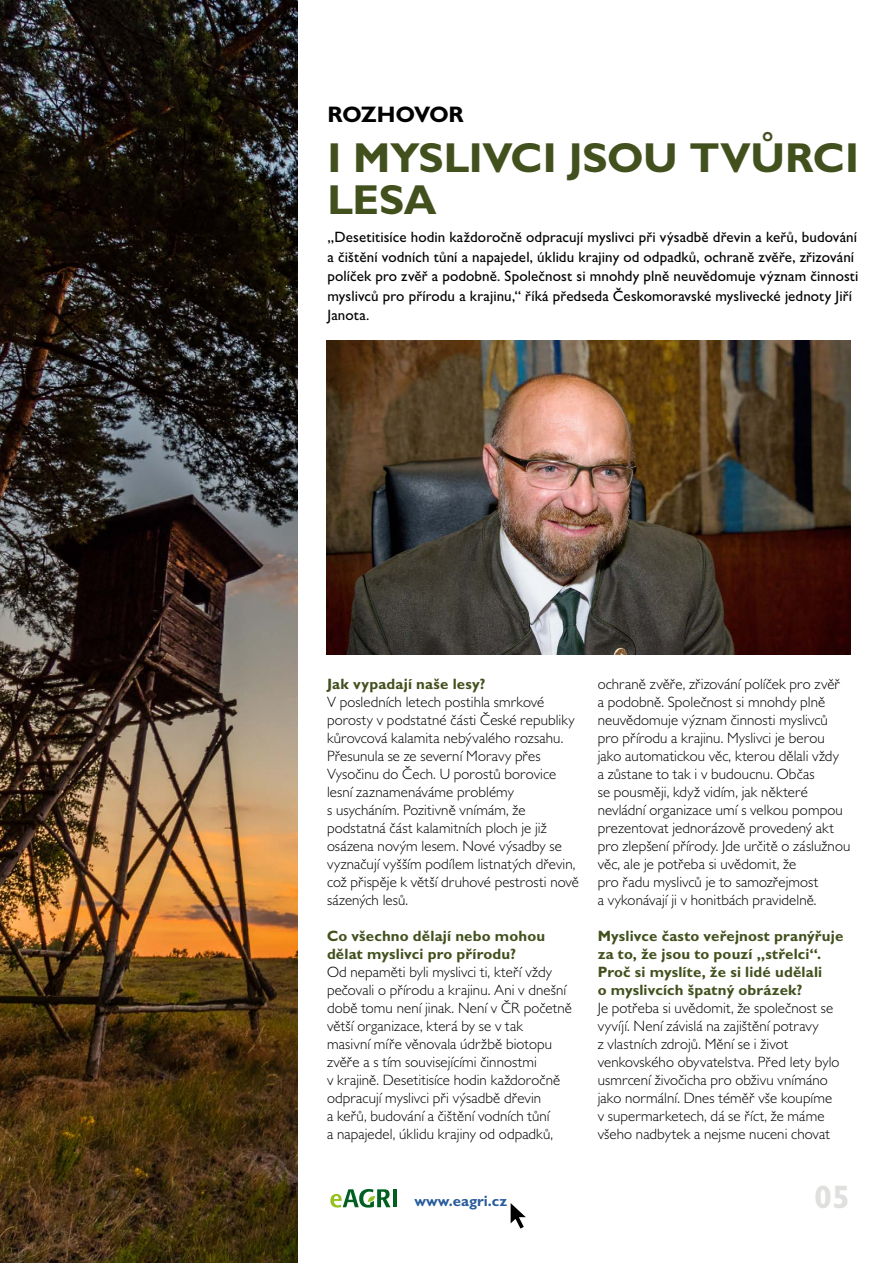
<style>
.page{position:relative;width:893px;height:1263px;background:#fff}
.page>*{position:absolute;margin:0;border:0;box-sizing:border-box;transform-origin:0 0}
.t1{font:700 42px/42px "Gill Sans MT Pro";letter-spacing:-.005em;color:#42501d}
.t2{font:700 32.55px "Gill Sans MT Pro";color:#e0e0df}
.t3{font:700 22.5px "Gill Sans MT Pro";letter-spacing:-.01em;color:#000}
.t4{font:300 15px/18px "Gill Sans MT Pro";letter-spacing:.005em;color:#000}
.t5{font:500 15px/19.5px "Gill Sans MT Pro";letter-spacing:.005em;color:#000}
.t6{font:700 15px/18px "Gill Sans MT Pro";letter-spacing:.01em;color:#42501d}
.t7{font:700 15px "Gill Sans MT Pro";color:#275b9b}
</style>
<div class="page">
<img style="left:0;top:0;width:298px;height:1263px">
<img style="left:327px;top:340px;width:523px;height:315px">
<svg style="left:510px;top:1203px;width:16px;height:26px"></svg>
<hr style="left:393px;top:1189px;width:4px;height:18px;background:#005f21">
<svg style="left:330px;top:1189px;width:60px;height:18px"></svg>
<h3 class="t3" style="left:327px;top:100px;width:138px">ROZHOVOR</h3>
<h1 class="t1" style="left:327px;top:136px;width:533px">I MYSLIVCI JSOU TVŮRCI<br>LESA</h1>
<p class="t5" style="left:327px;top:227px;width:533px">„Desetitisíce hodin každoročně odpracují myslivci při výsadbě dřevin a keřů, budování a čištění vodních tůní a napajedel, úklidu krajiny od odpadků, ochraně zvěře, zřizování políček pro zvěř a podobně. Společnost si mnohdy plně neuvědomuje význam činnosti myslivců pro přírodu a krajinu,“ říká předseda Českomoravské myslivecké jednoty Jiří Janota.</p>
<p class="t6" style="left:327px;top:675px;width:160px">Jak vypadají naše lesy?</p>
<p class="t4" style="left:327px;top:693px;width:254px">V posledních letech postihla smrkové porosty v podstatné části České republiky kůrovcová kalamita nebývalého rozsahu.<br>Přesunula se ze severní Moravy přes Vysočinu do Čech. U porostů borovice lesní zaznamenáváme problémy<br>s usycháním. Pozitivně vnímám, že podstatná část kalamitních ploch je již osázena novým lesem. Nové výsadby se vyznačují vyšším podílem listnatých dřevin, což přispěje k větší druhové pestrosti nově sázených lesů.</p>
<p class="t6" style="left:327px;top:927px;width:220px">Co všechno dělají nebo mohou dělat myslivci pro přírodu?</p>
<p class="t4" style="left:327px;top:963px;width:246px">Od nepaměti byli myslivci ti, kteří vždy pečovali o přírodu a krajinu. Ani v dnešní době tomu není jinak. Není v ČR početně větší organizace, která by se v tak<br>masivní míře věnovala údržbě biotopu zvěře a s tím souvisejícími činnostmi<br>v krajině. Desetitisíce hodin každoročně odpracují myslivci při výsadbě dřevin<br>a keřů, budování a čištění vodních tůní<br>a napajedel, úklidu krajiny od odpadků,</p>
<p class="t4" style="left:598px;top:675px;width:254px">ochraně zvěře, zřizování políček pro zvěř<br>a podobně. Společnost si mnohdy plně neuvědomuje význam činnosti myslivců pro přírodu a krajinu. Myslivci je berou jako automatickou věc, kterou dělali vždy<br>a zůstane to tak i v budoucnu. Občas<br>se pousměji, když vidím, jak některé nevládní organizace umí s velkou pompou prezentovat jednorázově provedený akt pro zlepšení přírody. Jde určitě o záslužnou věc, ale je potřeba si uvědomit, že<br>pro řadu myslivců je to samozřejmost<br>a vykonávají ji v honitbách pravidelně.</p>
<p class="t6" style="left:598px;top:927px;width:247px">Myslivce často veřejnost pranýřuje za to, že jsou to pouzí „střelci“.<br>Proč si myslíte, že si lidé udělali<br>o myslivcích špatný obrázek?</p>
<p class="t4" style="left:598px;top:999px;width:243px">Je potřeba si uvědomit, že společnost se vyvíjí. Není závislá na zajištění potravy<br>z vlastních zdrojů. Mění se i život venkovského obyvatelstva. Před lety bylo usmrcení živočicha pro obživu vnímáno jako normální. Dnes téměř vše koupíme v supermarketech, dá se říct, že máme všeho nadbytek a nejsme nuceni chovat</p>
<p class="t7" style="left:415px;top:1192px;width:94px">www.eagri.cz</p>
<h2 class="t2" style="left:814px;top:1176px;width:37px">05</h2>
</div>
